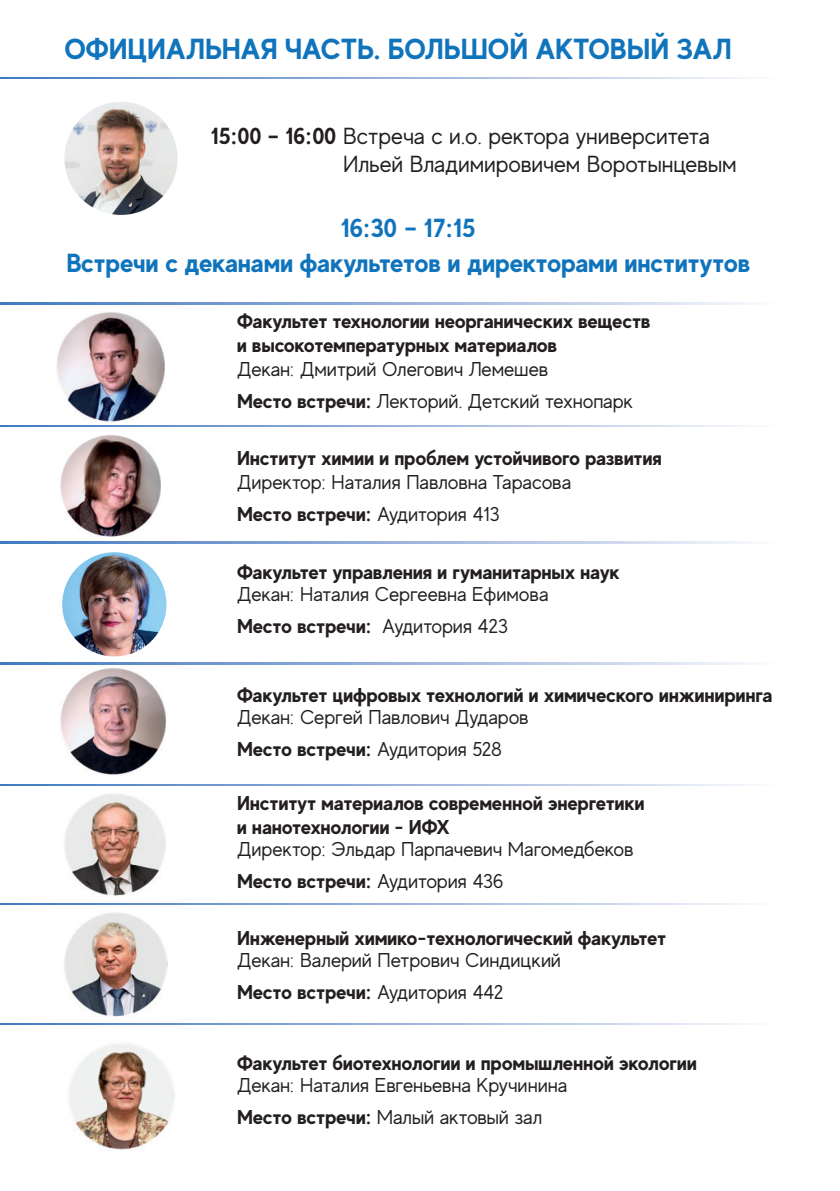
<style>
.page{position:relative;width:840px;height:1191px;background:#fff}
.page>*{position:absolute;margin:0;border:0;box-sizing:border-box;transform-origin:0 0}
.t1{font:700 29px "MADE Evolve Sans";color:#1074bc}
.t2{font:700 26.2px/34.8px "MADE Evolve Sans";color:#1074bc;text-align:center}
.t3{font:23.2px/27.8px "MADE Evolve Sans";color:#231f20}
.t4{font:20px/31.8px "MADE Evolve Sans";color:#231f20}
.t5{font:700 20px/24px "MADE Evolve Sans";color:#231f20}
.s1{font-weight:700}
</style>
<div class="page">
<svg style="left:0;top:425px;width:749px;height:1px"></svg>
<svg style="left:0;top:303px;width:749px;height:1px"></svg>
<svg style="left:0;top:541px;width:749px;height:2px"></svg>
<svg style="left:0;top:663px;width:749px;height:1px"></svg>
<svg style="left:0;top:784px;width:749px;height:1px"></svg>
<svg style="left:0;top:903px;width:749px;height:2px"></svg>
<svg style="left:0;top:1023px;width:749px;height:2px"></svg>
<img style="left:56px;top:312px;width:108px;height:110px">
<img style="left:60px;top:435px;width:101px;height:102px">
<img style="left:60px;top:668px;width:106px;height:107px">
<img style="left:64px;top:793px;width:102px;height:103px">
<img style="left:64px;top:912px;width:103px;height:105px">
<svg style="left:0;top:77px;width:749px;height:2px"></svg>
<img style="left:64px;top:102px;width:113px;height:113px">
<img style="left:68px;top:1043px;width:107px;height:107px">
<img style="left:62px;top:552px;width:104px;height:104px;border-radius:52px">
<h1 class="t1" style="left:64px;top:30px;width:668px">ОФИЦИАЛЬНАЯ ЧАСТЬ. БОЛЬШОЙ АКТОВЫЙ ЗАЛ</h1>
<p class="t3" style="left:343px;top:122px;width:395px;text-indent:-132px"><span class="s1">15:00 – 16:00</span> Встреча с и.о. ректора университета<br>Ильей Владимировичем Воротынцевым</p>
<h2 class="t2" style="left:66px;top:210px;width:685px">16:30 – 17:15<br>Встречи с деканами факультетов и директорами институтов</h2>
<p class="t5" style="left:237px;top:309px;width:415px">Факультет технологии неорганических веществ и высокотемпературных материалов</p>
<p class="t4" style="left:237px;top:353px;width:397px">Декан: Дмитрий Олегович Лемешев<br><span class="s1">Место встречи:</span> Лекторий. Детский технопарк</p>
<p class="t5" style="left:237px;top:446px;width:426px">Институт химии и проблем устойчивого развития</p>
<p class="t4" style="left:237px;top:466px;width:335px">Директор: Наталия Павловна Тарасова<br><span class="s1">Место встречи:</span> Аудитория 413</p>
<p class="t5" style="left:237px;top:559px;width:384px">Факультет управления и гуманитарных наук</p>
<p class="t4" style="left:237px;top:577px;width:312px">Декан: Наталия Сергеевна Ефимова<br><span class="s1">Место встречи:</span> Аудитория 423</p>
<p class="t5" style="left:237px;top:682px;width:537px">Факультет цифровых технологий и химического инжиниринга</p>
<p class="t4" style="left:237px;top:701px;width:293px">Декан: Сергей Павлович Дударов<br><span class="s1">Место встречи:</span> Аудитория 528</p>
<p class="t5" style="left:237px;top:790px;width:409px">Институт материалов современной энергетики и нанотехнологии - ИФХ</p>
<p class="t4" style="left:237px;top:832px;width:398px">Директор: Эльдар Парпачевич Магомедбеков<br><span class="s1">Место встречи:</span> Аудитория 436</p>
<p class="t5" style="left:237px;top:925px;width:430px">Инженерный химико-технологический факультет</p>
<p class="t4" style="left:237px;top:943px;width:325px">Декан: Валерий Петрович Синдицкий<br><span class="s1">Место встречи:</span> Аудитория 442</p>
<p class="t5" style="left:237px;top:1050px;width:461px">Факультет биотехнологии и промышленной экологии</p>
<p class="t4" style="left:237px;top:1068px;width:331px">Декан: Наталия Евгеньевна Кручинина<br><span class="s1">Место встречи:</span> Малый актовый зал</p>
</div>
